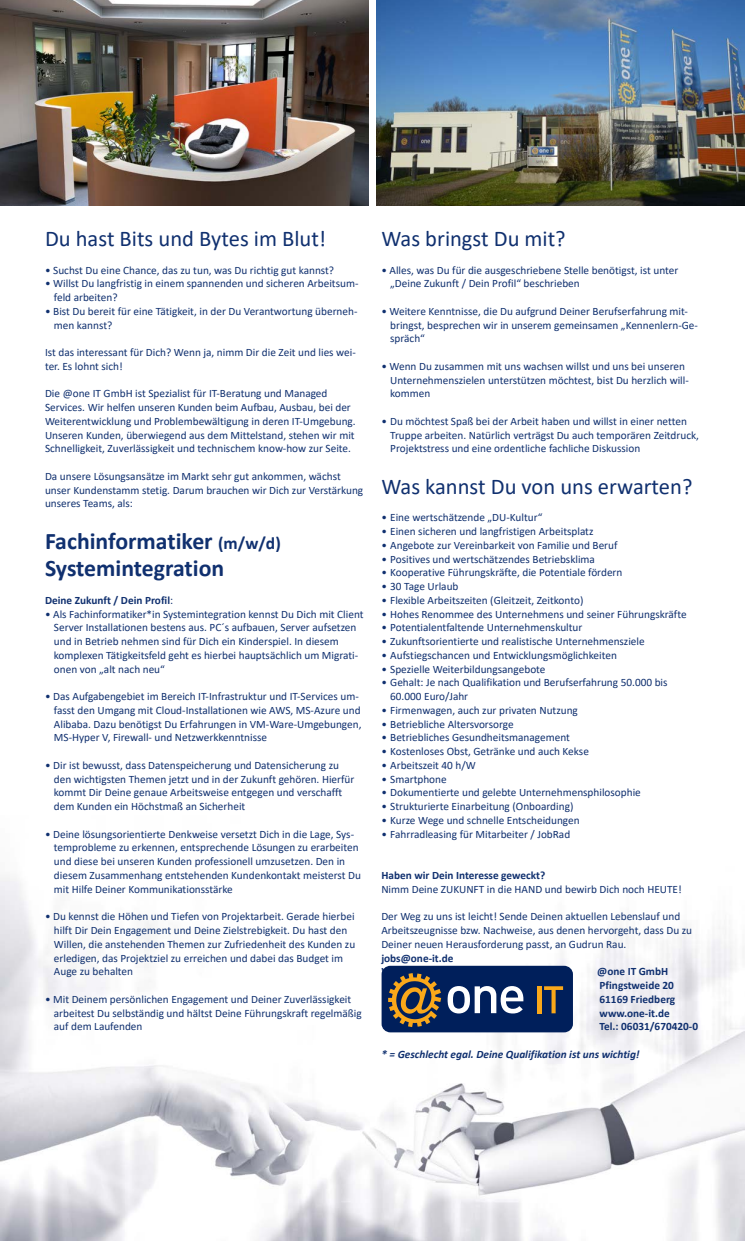
<style>
.page{position:relative;width:745px;height:1241px;background:#fff}
.page>*{position:absolute;margin:0;border:0;box-sizing:border-box;transform-origin:0 0}
.t1{font:700 23.75px/27.5px "Calibri";color:#10306f}
.t2{font:22.5px "Calibri";color:#10306f}
.t3{font:11.25px/13.8px "Calibri";color:#10306f}
.t4{font:700 11.25px/13.8px "Calibri";color:#10306f}
.t5{font:italic 700 11.25px "Calibri";color:#10306f}
.s1{font-size:17.5px}
.s2{font-weight:400}
</style>
<div class="page">
<img style="left:0;top:877px;width:744px;height:363px">
<img style="left:0;top:0;width:369px;height:206px">
<img style="left:376px;top:0;width:368px;height:206px">
<div style="left:381px;top:965px;width:191px;height:67px;background:#001f5b;border-radius:9px"></div>
<svg style="left:388px;top:973px;width:53px;height:53px"></svg>
<svg style="left:447px;top:986px;width:76px;height:27px"></svg>
<hr style="left:537px;top:986px;width:4px;height:27px;background:#faa81a">
<svg style="left:544px;top:986px;width:18px;height:27px"></svg>
<h2 class="t2" style="left:45px;top:223px;width:282px">Du hast Bits und Bytes im Blut!</h2>
<p class="t3" style="left:45px;top:263px;width:290px">• Suchst Du eine Chance, das zu tun, was Du richtig gut kannst?</p>
<p class="t3" style="left:54px;top:276px;width:306px;text-indent:-9px">• Willst Du langfristig in einem spannenden und sicheren Arbeitsum&shy;feld arbeiten?</p>
<p class="t3" style="left:54px;top:304px;width:305px;text-indent:-9px">• Bist Du bereit für eine Tätigkeit, in der Du Verantwortung überneh&shy;men kannst?</p>
<p class="t3" style="left:45px;top:345px;width:312px">Ist das interessant für Dich? Wenn ja, nimm Dir die Zeit und lies wei&shy;ter. Es lohnt sich!</p>
<p class="t3" style="left:45px;top:386px;width:312px">Die @one IT GmbH ist Spezialist für IT-Beratung und Managed Services. Wir helfen unseren Kunden beim Aufbau, Ausbau, bei der Weiterentwicklung und Problembewältigung in deren IT-Umgebung.<br>Unseren Kunden, überwiegend aus dem Mittelstand, stehen wir mit Schnelligkeit, Zuverlässigkeit und technischem know-how zur Seite.</p>
<p class="t3" style="left:45px;top:469px;width:319px">Da unsere Lösungsansätze im Markt sehr gut ankommen, wächst unser Kundenstamm stetig. Darum brauchen wir Dich zur Verstärkung unseres Teams, als:</p>
<h1 class="t1" style="left:45px;top:526px;width:237px">Fachinformatiker <span class="s1">(m/w/d)<br></span>Systemintegration</h1>
<p class="t4" style="left:45px;top:593px;width:129px">Deine Zukunft / Dein Profil<span class="s2">:</span></p>
<p class="t3" style="left:54px;top:606px;width:311px;text-indent:-9px">• Als Fachinformatiker*in Systemintegration kennst Du Dich mit Client Server Installationen bestens aus. PC´s aufbauen, Server aufsetzen und in Betrieb nehmen sind für Dich ein Kinderspiel. In diesem komplexen Tätigkeitsfeld geht es hierbei hauptsächlich um Migrati&shy;onen von „alt nach neu“</p>
<p class="t3" style="left:54px;top:689px;width:309px;text-indent:-9px">• Das Aufgabengebiet im Bereich IT-Infrastruktur und IT-Services um&shy;fasst den Umgang mit Cloud-Installationen wie AWS, MS-Azure und Alibaba. Dazu benötigst Du Erfahrungen in VM-Ware-Umgebungen, MS-Hyper V, Firewall- und Netzwerkkenntnisse</p>
<p class="t3" style="left:54px;top:758px;width:302px;text-indent:-9px">• Dir ist bewusst, dass Datenspeicherung und Datensicherung zu den wichtigsten Themen jetzt und in der Zukunft gehören. Hierfür kommt Dir Deine genaue Arbeitsweise entgegen und verschafft dem Kunden ein Höchstmaß an Sicherheit</p>
<p class="t3" style="left:54px;top:826px;width:308px;text-indent:-9px">• Deine lösungsorientierte Denkweise versetzt Dich in die Lage, Sys&shy;temprobleme zu erkennen, entsprechende Lösungen zu erarbeiten und diese bei unseren Kunden professionell umzusetzen. Den in diesem Zusammenhang entstehenden Kundenkontakt meisterst Du mit Hilfe Deiner Kommunikationsstärke</p>
<p class="t3" style="left:54px;top:909px;width:302px;text-indent:-9px">• Du kennst die Höhen und Tiefen von Projektarbeit. Gerade hierbei hilft Dir Dein Engagement und Deine Zielstrebigkeit. Du hast den Willen, die anstehenden Themen zur Zufriedenheit des Kunden zu erledigen, das Projektziel zu erreichen und dabei das Budget im Auge zu behalten</p>
<p class="t3" style="left:54px;top:991px;width:309px;text-indent:-9px">• Mit Deinem persönlichen Engagement und Deiner Zuverlässigkeit arbeitest Du selbständig und hältst Deine Führungskraft regelmäßig auf dem Laufenden</p>
<h2 class="t2" style="left:381px;top:223px;width:186px">Was bringst Du mit?</h2>
<p class="t3" style="left:390px;top:263px;width:289px;text-indent:-9px">• Alles, was Du für die ausgeschriebene Stelle benötigst, ist unter „Deine Zukunft / Dein Profil“ beschrieben</p>
<p class="t3" style="left:390px;top:304px;width:309px;text-indent:-9px">• Weitere Kenntnisse, die Du aufgrund Deiner Berufserfahrung mit&shy;bringst, besprechen wir in unserem gemeinsamen „Kennenlern-Ge&shy;spräch“</p>
<p class="t3" style="left:390px;top:359px;width:300px;text-indent:-9px">• Wenn Du zusammen mit uns wachsen willst und uns bei unseren<br>Unternehmenszielen unterstützen möchtest, bist Du herzlich will&shy;kommen</p>
<p class="t3" style="left:390px;top:414px;width:310px;text-indent:-9px">• Du möchtest Spaß bei der Arbeit haben und willst in einer netten<br>Truppe arbeiten. Natürlich verträgst Du auch temporären Zeitdruck,<br>Projektstress und eine ordentliche fachliche Diskussion</p>
<h2 class="t2" style="left:381px;top:470px;width:312px">Was kannst Du von uns erwarten?</h2>
<p class="t3" style="left:381px;top:510px;width:162px">• Eine wertschätzende „DU-Kultur“</p>
<p class="t3" style="left:381px;top:524px;width:213px">• Einen sicheren und langfristigen Arbeitsplatz</p>
<p class="t3" style="left:381px;top:538px;width:237px">• Angebote zur Vereinbarkeit von Familie und Beruf</p>
<p class="t3" style="left:381px;top:551px;width:215px">• Positives und wertschätzendes Betriebsklima</p>
<p class="t3" style="left:381px;top:565px;width:242px">• Kooperative Führungskräfte, die Potentiale fördern</p>
<p class="t3" style="left:381px;top:579px;width:79px">• 30 Tage Urlaub</p>
<p class="t3" style="left:381px;top:593px;width:203px">• Flexible Arbeitszeiten (Gleitzeit, Zeitkonto)</p>
<p class="t3" style="left:381px;top:606px;width:306px">• Hohes Renommee des Unternehmens und seiner Führungskräfte</p>
<p class="t3" style="left:381px;top:620px;width:202px">• Potentialentfaltende Unternehmenskultur</p>
<p class="t3" style="left:381px;top:634px;width:265px">• Zukunftsorientierte und realistische Unternehmensziele</p>
<p class="t3" style="left:381px;top:648px;width:237px">• Aufstiegschancen und Entwicklungsmöglichkeiten</p>
<p class="t3" style="left:381px;top:661px;width:165px">• Spezielle Weiterbildungsangebote</p>
<p class="t3" style="left:390px;top:675px;width:279px;text-indent:-9px">• Gehalt: Je nach Qualifikation und Berufserfahrung 50.000 bis<br>60.000 Euro/Jahr</p>
<p class="t3" style="left:381px;top:703px;width:198px">• Firmenwagen, auch zur privaten Nutzung</p>
<p class="t3" style="left:381px;top:716px;width:134px">• Betriebliche Altersvorsorge</p>
<p class="t3" style="left:381px;top:730px;width:190px">• Betriebliches Gesundheitsmanagement</p>
<p class="t3" style="left:381px;top:744px;width:209px">• Kostenloses Obst, Getränke und auch Kekse</p>
<p class="t3" style="left:381px;top:758px;width:96px">• Arbeitszeit 40 h/W</p>
<p class="t3" style="left:381px;top:771px;width:67px">• Smartphone</p>
<p class="t3" style="left:381px;top:785px;width:261px">• Dokumentierte und gelebte Unternehmensphilosophie</p>
<p class="t3" style="left:381px;top:799px;width:193px">• Strukturierte Einarbeitung (Onboarding)</p>
<p class="t3" style="left:381px;top:812px;width:200px">• Kurze Wege und schnelle Entscheidungen</p>
<p class="t3" style="left:381px;top:826px;width:190px">• Fahrradleasing für Mitarbeiter / JobRad</p>
<p class="t4" style="left:381px;top:868px;width:165px">Haben wir Dein Interesse geweckt?</p>
<p class="t3" style="left:381px;top:881px;width:302px">Nimm Deine ZUKUNFT in die HAND und bewirb Dich noch HEUTE!</p>
<p class="t3" style="left:381px;top:909px;width:312px">Der Weg zu uns ist leicht! Sende Deinen aktuellen Lebenslauf und<br>Arbeitszeugnisse bzw. Nachweise, aus denen hervorgeht, dass Du zu<br>Deiner neuen Herausforderung passt, an Gudrun Rau.</p>
<p class="t4" style="left:381px;top:950px;width:74px">jobs@one-it.de</p>
<p class="t4" style="left:597px;top:964px;width:102px">@one IT GmbH<br>Pfingstweide 20<br>61169 Friedberg www.one-it.de<br>Tel.: 06031/670420-0</p>
<p class="t5" style="left:381px;top:1045px;width:259px">* = Geschlecht egal. Deine Qualifikation ist uns wichtig!</p>
</div>
